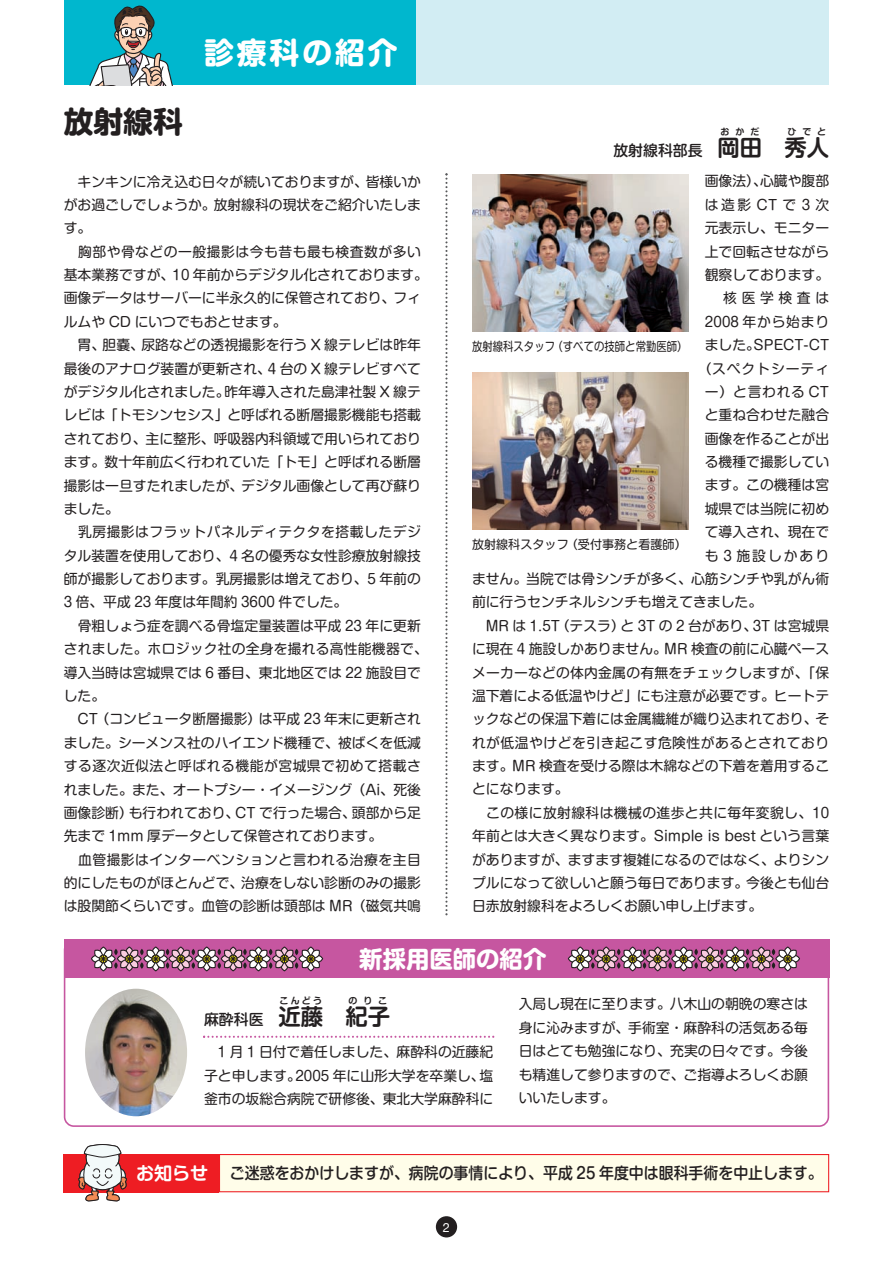
<style>
.page{position:relative;width:893px;height:1263px;background:#fff}
.page>*{position:absolute;margin:0;border:0;box-sizing:border-box;transform-origin:0 0}
.t1{font:700 29.7px "Shin M Go Pro";letter-spacing:.1em;color:#fff}
.t2{font:700 29.7px "Shin M Go Pro";color:#231f20}
.t3{font:700 23.4px "Shin M Go Pro";color:#fff}
.t4{font:700 22.35px "Shin M Go Pro De";color:#231f20}
.t5{font:500 15.9px "Shin M Go Pro";color:#231f20;scale:.93 1}
.t6{font:500 14.85px "Shin M Go Pro";color:#231f20}
.t7{font:13.8px/23.4px "Shin M Go Pro";color:#231f20;text-align:justify}
.t8{font:13.8px "Shin M Go Pro";letter-spacing:.035em;color:#231f20}
.t9{font:13.8px "Shin M Go Pro";letter-spacing:.025em;color:#231f20}
.t10{font:13.8px "Shin M Go Pro";letter-spacing:.055em;color:#231f20}
.t11{font:13.8px "Shin M Go Pro";letter-spacing:.07em;color:#231f20}
.t12{font:13.8px "Shin M Go Pro";letter-spacing:.385em;color:#231f20}
.t13{font:12.75px "Helvetica Neue";color:#fff}
.t14{font:12.15px "Shin M Go Pro";color:#231f20;scale:.85 1}
.t15{font:12.15px "Shin M Go Pro";color:#231f20}
.t16{font:700 9px "Shin M Go Pro De";letter-spacing:.665em;color:#231f20}
.s1{font-family:"Shin M Go Pro De";font-weight:700;font-size:22.35px}
.s2{font-family:"Shin M Go Pro De";font-weight:700;font-size:18px;color:#fff}
</style>
<div class="page">
<div style="left:436px;top:1216px;width:21px;height:21px;background:#231f20;border-radius:50%"></div>
<div style="left:64px;top:0;width:353px;height:85px;background:#00b7ce"></div>
<div style="left:417px;top:0;width:412px;height:85px;background:#d2edf3"></div>
<svg style="left:445px;top:173px;width:3px;height:742px"></svg>
<svg style="left:89px;top:6px;width:84px;height:79px"></svg>
<img style="left:472px;top:174px;width:217px;height:158px">
<img style="left:472px;top:372px;width:217px;height:157px">
<div style="left:64px;top:1154px;width:155px;height:38px;background:#ee1d23"></div>
<div style="left:220px;top:1155px;width:608px;height:36px;background:#fffde9"></div>
<div style="left:219px;top:1154px;width:610px;height:38px;border:1px solid #ee1d23"></div>
<svg style="left:78px;top:1144px;width:49px;height:57px"></svg>
<svg style="left:64px;top:978px;width:765px;height:149px"></svg>
<svg style="left:203px;top:1036px;width:291px;height:2px"></svg>
<div style="left:64px;top:940px;width:765px;height:38px;background:#c656a0"></div>
<svg style="left:91px;top:946px;width:233px;height:25px"></svg>
<svg style="left:567px;top:946px;width:233px;height:25px"></svg>
<img style="left:85px;top:989px;width:102px;height:127px;border-radius:50%">
<h1 class="t2" style="left:64px;top:97px;width:121px">放射線科</h1>
<h1 class="t1" style="left:204px;top:29px;width:195px">診療科の紹介</h1>
<p class="t7" style="left:64px;top:168px;width:359px;text-indent:14px">キンキンに冷え込む日々が続いておりますが、皆様いかがお過ごしでしょうか。放射線科の現状をご紹介いたします。</p>
<p class="t7" style="left:64px;top:238px;width:366px;text-align:left;text-indent:14px">胸部や骨などの一般撮影は今も昔も最も検査数が多い基本業務ですが、10 年前からデジタル化されております。画像データはサーバーに半永久的に保管されており、フィルムや CD にいつでもおとせます。</p>
<p class="t7" style="left:64px;top:332px;width:359px;text-indent:14px">胃、胆嚢、尿路などの透視撮影を行う X 線テレビは昨年最後のアナログ装置が更新され、4 台の X 線テレビすべてがデジタル化されました。昨年導入された島津社製 X 線テレビは「トモシンセシス」と呼ばれる断層撮影機能も搭載されており、主に整形、呼吸器内科領域で用いられております。数十年前広く行われていた「トモ」と呼ばれる断層撮影は一旦すたれましたが、デジタル画像として再び蘇りました。</p>
<p class="t7" style="left:64px;top:519px;width:359px;text-indent:14px">乳房撮影はフラットパネルディテクタを搭載したデジタル装置を使用しており、4 名の優秀な女性診療放射線技師が撮影しております。乳房撮影は増えており、5 年前の3 倍、平成 23 年度は年間約 3600 件でした。</p>
<p class="t7" style="left:64px;top:612px;width:366px;text-align:left;text-indent:14px">骨粗しょう症を調べる骨塩定量装置は平成 23 年に更新されました。ホロジック社の全身を撮れる高性能機器で、導入当時は宮城県では 6 番目、東北地区では 22 施設目でした。</p>
<p class="t7" style="left:64px;top:706px;width:359px;text-indent:14px">CT（コンピュータ断層撮影）は平成 23 年末に更新されました。シーメンス社のハイエンド機種で、被ばくを低減する逐次近似法と呼ばれる機能が宮城県で初めて搭載されました。また、オートプシー・イメージング（Ai、死後画像診断）も行われており、CT で行った場合、頭部から足先まで 1mm 厚データとして保管されております。</p>
<p class="t7" style="left:64px;top:846px;width:359px;text-indent:14px">血管撮影はインターベンションと言われる治療を主目的にしたものがほとんどで、治療をしない診断のみの撮影は股関節くらいです。血管の診断は頭部は MR（磁気共鳴</p>
<p class="t16" style="left:720px;top:124px;width:40px">おかだ</p>
<p class="t6" style="left:613px;top:138px;width:150px">放射線科部長　<span class="s1">岡田</span></p>
<p class="t16" style="left:787px;top:124px;width:40px">ひでと</p>
<h3 class="t4" style="left:784px;top:129px;width:46px">秀人</h3>
<p class="t7" style="left:705px;top:168px;width:126px">画像法）、心臓や腹部</p>
<p class="t12" style="left:705px;top:193px;width:126px">は造影CTで3次</p>
<p class="t7" style="left:705px;top:215px;width:126px">元表示し、モニター</p>
<p class="t7" style="left:705px;top:238px;width:126px">上で回転させながら</p>
<p class="t7" style="left:705px;top:261px;width:126px">観察しております。</p>
<p class="t7" style="left:723px;top:285px;width:107px">核医学検査は</p>
<p class="t10" style="left:705px;top:310px;width:126px">2008 年から始まり</p>
<p class="t7" style="left:705px;top:332px;width:126px">ました。SPECT-CT</p>
<p class="t11" style="left:698px;top:357px;width:133px">（スペクトシーティ</p>
<p class="t7" style="left:705px;top:378px;width:126px">ー）と言われる CT</p>
<p class="t7" style="left:705px;top:402px;width:126px">と重ね合わせた融合</p>
<p class="t7" style="left:705px;top:425px;width:126px">画像を作ることが出</p>
<p class="t7" style="left:705px;top:448px;width:126px">る機種で撮影してい</p>
<p class="t7" style="left:705px;top:472px;width:126px">ます。この機種は宮</p>
<p class="t7" style="left:705px;top:495px;width:126px">城県では当院に初め</p>
<p class="t7" style="left:705px;top:519px;width:126px">て導入され、現在で</p>
<p class="t7" style="left:705px;top:542px;width:126px">も 3 施設しかあり</p>
<p class="t7" style="left:472px;top:565px;width:359px">ません。当院では骨シンチが多く、心筋シンチや乳がん術</p>
<p class="t7" style="left:472px;top:589px;width:292px">前に行うセンチネルシンチも増えてきました。</p>
<p class="t7" style="left:486px;top:612px;width:345px">MR は 1.5T（テスラ）と 3T の 2 台があり、3T は宮城県</p>
<p class="t7" style="left:472px;top:635px;width:359px">に現在 4 施設しかありません。MR 検査の前に心臓ペース</p>
<p class="t7" style="left:472px;top:659px;width:359px">メーカーなどの体内金属の有無をチェックしますが、「保</p>
<p class="t7" style="left:472px;top:682px;width:359px">温下着による低温やけど」にも注意が必要です。ヒートテ</p>
<p class="t7" style="left:472px;top:706px;width:359px">ックなどの保温下着には金属繊維が織り込まれており、そ</p>
<p class="t8" style="left:472px;top:731px;width:359px">れが低温やけどを引き起こす危険性があるとされており</p>
<p class="t7" style="left:472px;top:752px;width:359px">ます。MR 検査を受ける際は木綿などの下着を着用するこ</p>
<p class="t7" style="left:472px;top:776px;width:98px">とになります。</p>
<p class="t9" style="left:486px;top:801px;width:344px">この様に放射線科は機械の進歩と共に毎年変貌し、10</p>
<p class="t7" style="left:472px;top:823px;width:359px">年前とは大きく異なります。Simple is best という言葉</p>
<p class="t7" style="left:472px;top:846px;width:359px">がありますが、ますます複雑になるのではなく、よりシン</p>
<p class="t7" style="left:472px;top:869px;width:359px">プルになって欲しいと願う毎日であります。今後とも仙台</p>
<p class="t7" style="left:472px;top:893px;width:292px">日赤放射線科をよろしくお願い申し上げます。</p>
<p class="t14" style="left:472px;top:337px;width:255px">放射線科スタッフ（すべての技師と常勤医師）</p>
<p class="t15" style="left:472px;top:534px;width:216px">放射線科スタッフ（受付事務と看護師）</p>
<h2 class="t3" style="left:359px;top:940px;width:189px">新採用医師の紹介</h2>
<p class="t16" style="left:280px;top:993px;width:44px">こんどう</p>
<p class="t6" style="left:204px;top:1007px;width:121px">麻酔科医　<span class="s1">近藤</span></p>
<p class="t16" style="left:348px;top:993px;width:40px">のりこ</p>
<h3 class="t4" style="left:345px;top:998px;width:46px">紀子</h3>
<p class="t7" style="left:204px;top:1039px;width:291px;text-indent:14px">1 月 1 日付で着任しました、麻酔科の近藤紀子と申します。2005 年に山形大学を卒業し、塩釜市の坂総合病院で研修後、東北大学麻酔科に</p>
<p class="t7" style="left:519px;top:991px;width:291px">入局し現在に至ります。八木山の朝晩の寒さは身に沁みますが、手術室・麻酔科の活気ある毎日はとても勉強になり、充実の日々です。今後も精進して参りますので、ご指導よろしくお願いいたします。</p>
<p class="t5" style="left:136px;top:1160px;width:740px"><span class="s2">お知らせ</span> ご迷惑をおかけしますが、病院の事情により、平成 25 年度中は眼科手術を中止します。</p>
<p class="t13" style="left:443px;top:1219px;width:9px">2</p>
</div>
